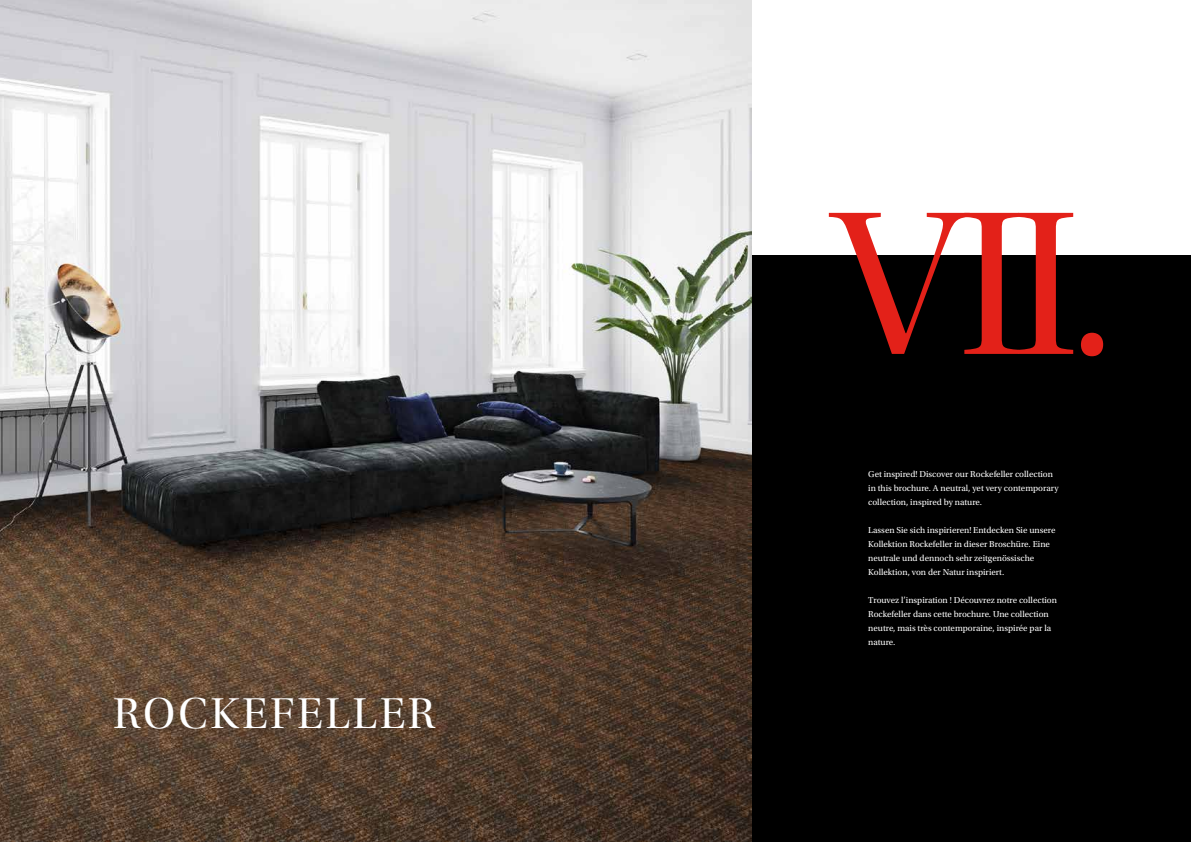
<style>
.page{position:relative;width:1191px;height:842px;background:#fff}
.page>*{position:absolute;margin:0;border:0;box-sizing:border-box;transform-origin:0 0}
.t1{font:213.7px "Utopia Std Disp";color:#e32119}
.t2{font:45px "Utopia Std Disp";letter-spacing:.06em;color:#fff}
.t3{font:9px/14px "Utopia Std";color:#fff}
</style>
<div class="page">
<div style="left:751px;top:255px;width:440px;height:587px;background:#000"></div>
<img style="left:0;top:0;width:751px;height:842px">
<h2 class="t2" style="left:114px;top:689px;width:323px">ROCKEFELLER</h2>
<h1 class="t1" style="left:831px;top:171px;width:281px">VII.</h1>
<p class="t3" style="left:868px;top:467px;width:192px">Get inspired! Discover our Rockefeller collection in this brochure. A neutral, yet very contemporary collection, inspired by nature.</p>
<p class="t3" style="left:868px;top:523px;width:189px">Lassen Sie sich inspirieren! Entdecken Sie unsere Kollektion Rockefeller in dieser Broschüre. Eine neutrale und dennoch sehr zeitgenössische Kollektion, von der Natur inspiriert.</p>
<p class="t3" style="left:868px;top:593px;width:190px">Trouvez l’inspiration ! Découvrez notre collection Rockefeller dans cette brochure. Une collection neutre, mais très contemporaine, inspirée par la nature.</p>
</div>
